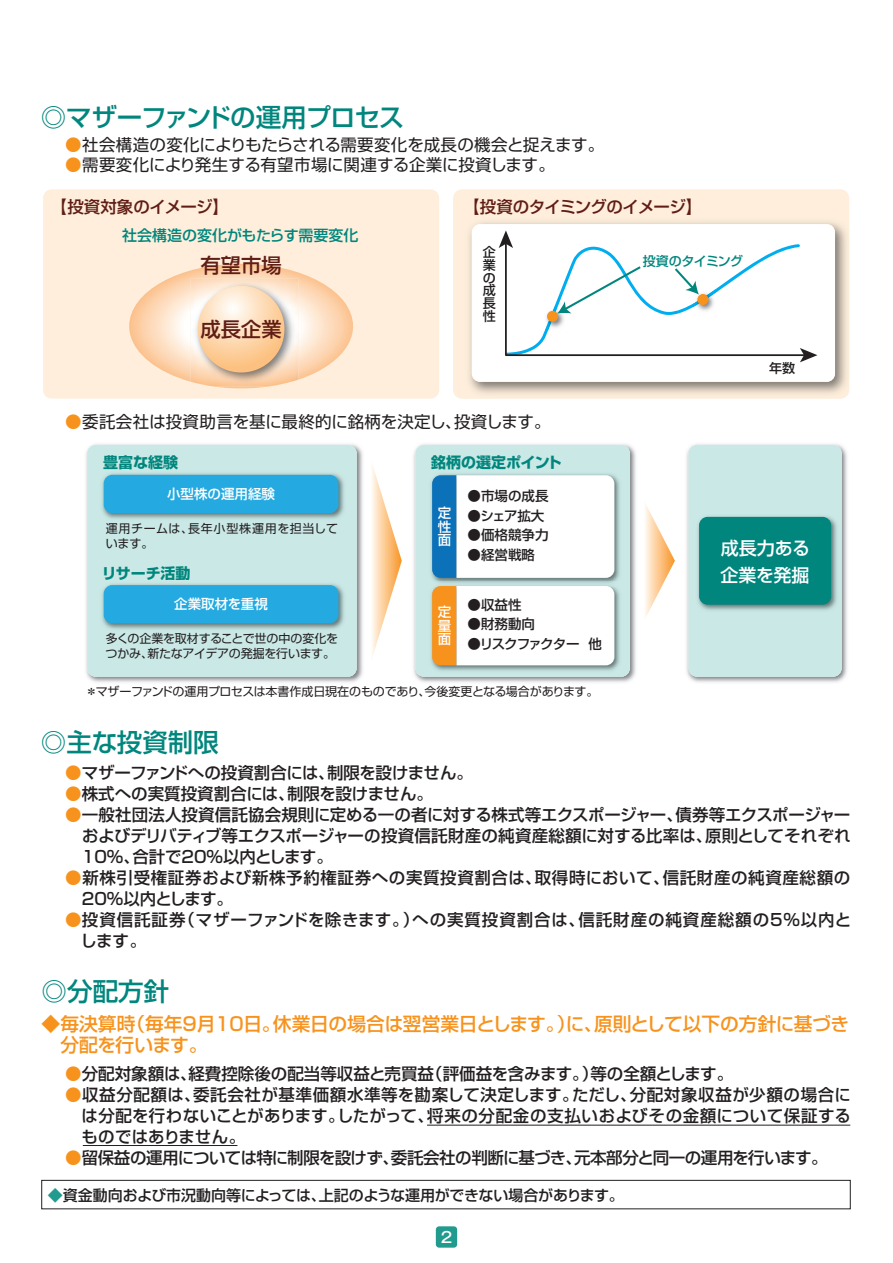
<style>
.page{position:relative;width:893px;height:1263px;background:#fff}
.page>*{position:absolute;margin:0;border:0;box-sizing:border-box;transform-origin:0 0}
.t1{font:500 25.5px "Shin Go Pro";letter-spacing:-.045em;color:#00867d}
.t2{font:500 25.5px "Shin Go Pro";letter-spacing:-.01em;color:#00867d}
.t3{font:500 20.25px "Shin Go Pro";color:#601d16}
.t4{font:500 18.75px/21px "Shin Go Pro";letter-spacing:-.01em;color:#f7931d}
.t5{font:500 18px/27px "Shin Go Pro";color:#fff}
.t6{font:500 16.5px/21px "Shin Go Pro";color:#231f20;text-align:justify}
.t7{font:16.5px "Shin Go Pro";letter-spacing:-.005em;color:#231f20}
.t8{font:500 16.5px "Shin Go Pro";letter-spacing:-.03em;color:#231f20}
.t9{font:500 16.5px/21px "Shin Go Pro";letter-spacing:.035em;color:#231f20}
.t10{font:500 16.5px/21px "Shin Go Pro";letter-spacing:.055em;color:#231f20}
.t11{font:500 16.5px "Shin Go Pro";letter-spacing:-.035em;color:#601d16}
.t12{font:500 16.5px "Shin Go Pro";letter-spacing:-.015em;color:#601d16}
.t13{font:500 15px "Shin Go Pro";letter-spacing:-.01em;color:#231f20}
.t14{font:700 15px "Shin Go Pro";color:#00867d}
.t15{font:500 15px "Shin Go Pro";color:#00867d}
.t16{font:500 15px "Gothic MB101 Pro";color:#fff}
.t17{font:500 13.5px "Shin Go Pro";color:#231f20}
.t18{font:500 13.5px/13.5px "Shin Go Pro";color:#fff;text-align:justify}
.t19{font:500 13.5px "Shin Go Pro";letter-spacing:-.085em;color:#231f20}
.t20{font:500 13.05px/12.9px "Shin Go Pro";color:#231f20;text-align:justify}
.t21{font:500 13.05px "Shin Go Pro";letter-spacing:-.055em;color:#00867d}
.t22{font:12px/14.4px "Shin Go Pro";letter-spacing:-.01em;color:#231f20}
.t23{font:12px/14.4px "Shin Go Pro";letter-spacing:.05em;color:#231f20}
.s1{color:#f7931d}
.s2{color:#229b8f}
</style>
<div class="page">
<div style="left:41px;top:1180px;width:809px;height:29px;border:1px solid #231f20"></div>
<hr style="left:427px;top:1125px;width:423px;height:1px;background:#231f20">
<hr style="left:83px;top:1145px;width:154px;height:1px;background:#231f20">
<div style="left:43px;top:189px;width:396px;height:210px;background:#feeedb;border-radius:9px"></div>
<div style="left:453px;top:189px;width:396px;height:210px;background:#feeedb;border-radius:9px"></div>
<svg style="left:129px;top:279px;width:224px;height:103px"></svg>
<img style="left:191px;top:279px;width:108px;height:108px">
<svg style="left:198px;top:286px;width:86px;height:86px"></svg>
<img style="left:469px;top:222px;width:380px;height:177px">
<div style="left:472px;top:224px;width:363px;height:158px;background:#fff;border-radius:8px"></div>
<svg style="left:499px;top:230px;width:318px;height:132px"></svg>
<img style="left:86px;top:444px;width:277px;height:239px">
<div style="left:87px;top:445px;width:270px;height:232px;background:#c9e8e6;border-radius:9px"></div>
<img style="left:686px;top:444px;width:161px;height:239px">
<div style="left:688px;top:445px;width:154px;height:232px;background:#c9e8e6;border-radius:9px"></div>
<img style="left:413px;top:444px;width:223px;height:239px">
<div style="left:415px;top:445px;width:215px;height:232px;background:#c9e8e6;border-radius:9px"></div>
<img style="left:102px;top:473px;width:242px;height:46px">
<div style="left:104px;top:475px;width:234px;height:38px;background:#24aae1;border-radius:9px"></div>
<img style="left:102px;top:584px;width:242px;height:45px">
<div style="left:104px;top:585px;width:234px;height:38px;background:#24aae1;border-radius:9px"></div>
<img style="left:431px;top:474px;width:189px;height:197px">
<svg style="left:432px;top:475px;width:182px;height:103px;background:#ddebf4"></svg>
<img style="left:431px;top:581px;width:189px;height:6px">
<svg style="left:432px;top:586px;width:182px;height:79px;background:#fdf0e1"></svg>
<img style="left:697px;top:516px;width:140px;height:94px">
<div style="left:699px;top:517px;width:132px;height:88px;background:#00867d;border-radius:9px"></div>
<svg style="left:372px;top:465px;width:30px;height:192px"></svg>
<svg style="left:645px;top:504px;width:30px;height:114px"></svg>
<div style="left:436px;top:1226px;width:21px;height:21px;background:#229b8f;border-radius:3px"></div>
<h1 class="t1" style="left:41px;top:96px;width:365px">◎マザーファンドの運用プロセス</h1>
<p class="t7" style="left:65px;top:131px;width:541px"><span class="s1">●</span>社会構造の変化によりもたらされる需要変化を成長の機会と捉えます。</p>
<p class="t7" style="left:65px;top:151px;width:491px"><span class="s1">●</span>需要変化により発生する有望市場に関連する企業に投資します。</p>
<p class="t12" style="left:51px;top:193px;width:180px">【投資対象のイメージ】</p>
<p class="t11" style="left:463px;top:193px;width:241px">【投資のタイミングのイメージ】</p>
<p class="t15" style="left:122px;top:223px;width:238px">社会構造の変化がもたらす需要変化</p>
<p class="t3" style="left:201px;top:249px;width:82px">有望市場</p>
<p class="t3" style="left:201px;top:313px;width:82px">成長企業</p>
<p class="t20" style="left:483px;top:244px;width:14px">企業の成長性</p>
<p class="t21" style="left:643px;top:250px;width:102px">投資のタイミング</p>
<p class="t20" style="left:769px;top:360px;width:28px">年数</p>
<p class="t7" style="left:65px;top:409px;width:487px"><span class="s1">●</span>委託会社は投資助言を基に最終的に銘柄を決定し、投資します。</p>
<p class="t14" style="left:103px;top:451px;width:76px">豊富な経験</p>
<p class="t18" style="left:167px;top:485px;width:109px">小型株の運用経験</p>
<p class="t23" style="left:106px;top:520px;width:234px">運用チームは、長年小型株運用を担当しています。</p>
<p class="t14" style="left:102px;top:561px;width:90px">リサーチ活動</p>
<p class="t18" style="left:174px;top:595px;width:95px">企業取材を重視</p>
<p class="t22" style="left:106px;top:630px;width:234px">多くの企業を取材することで世の中の変化をつかみ、新たなアイデアの発掘を行います。</p>
<p class="t14" style="left:431px;top:451px;width:132px">銘柄の選定ポイント</p>
<p class="t18" style="left:438px;top:505px;width:15px">定性面</p>
<p class="t17" style="left:468px;top:485px;width:82px">●市場の成長</p>
<p class="t17" style="left:468px;top:505px;width:78px">●シェア拡大</p>
<p class="t17" style="left:468px;top:524px;width:82px">●価格競争力</p>
<p class="t17" style="left:468px;top:544px;width:69px">●経営戦略</p>
<p class="t17" style="left:468px;top:594px;width:55px">●収益性</p>
<p class="t17" style="left:468px;top:613px;width:69px">●財務動向</p>
<p class="t19" style="left:468px;top:633px;width:136px">●リスクファクター 他</p>
<p class="t18" style="left:438px;top:604px;width:15px">定量面</p>
<p class="t22" style="left:85px;top:682px;width:514px">＊マザーファンドの運用プロセスは本書作成日現在のものであり、今後変更となる場合があります。</p>
<h1 class="t2" style="left:41px;top:721px;width:180px">◎主な投資制限</h1>
<p class="t5" style="left:721px;top:532px;width:91px">成長力ある企業を発掘</p>
<p class="t8" style="left:65px;top:759px;width:409px"><span class="s1">●</span>マザーファンドへの投資割合には、制限を設けません。</p>
<p class="t6" style="left:65px;top:781px;width:369px"><span class="s1">●</span>株式への実質投資割合には、制限を設けません。</p>
<p class="t6" style="left:82px;top:802px;width:770px;text-indent:-16px"><span class="s1">●</span>一般社団法人投資信託協会規則に定める一の者に対する株式等エクスポージャー、債券等エクスポージャーおよびデリバティブ等エクスポージャーの投資信託財産の純資産総額に対する比率は、原則としてそれぞれ10％、合計で20％以内とします。</p>
<p class="t9" style="left:82px;top:865px;width:770px;text-indent:-16px"><span class="s1">●</span>新株引受権証券および新株予約権証券への実質投資割合は、取得時において、信託財産の純資産総額の<br>20％以内とします。</p>
<p class="t10" style="left:80px;top:907px;width:772px;text-indent:-15px"><span class="s1">●</span>投資信託証券（マザーファンドを除きます。）への実質投資割合は、信託財産の純資産総額の５％以内とします。</p>
<h1 class="t2" style="left:42px;top:970px;width:129px">◎分配方針</h1>
<p class="t4" style="left:42px;top:1011px;width:809px">◆毎決算時（毎年9月10日。休業日の場合は翌営業日とします。）に、原則として以下の方針に基づき　分配を行います。</p>
<p class="t6" style="left:65px;top:1061px;width:669px"><span class="s1">●</span>分配対象額は､経費控除後の配当等収益と売買益（評価益を含みます。）等の全額とします。</p>
<p class="t6" style="left:82px;top:1082px;width:771px;text-indent:-16px"><span class="s1">●</span>収益分配額は､委託会社が基準価額水準等を勘案して決定します。ただし、分配対象収益が少額の場合には分配を行わないことがあります。したがって、将来の分配金の支払いおよびその金額について保証するものではありません。</p>
<p class="t8" style="left:65px;top:1144px;width:764px"><span class="s1">●</span>留保益の運用については特に制限を設けず、委託会社の判断に基づき、元本部分と同一の運用を行います。</p>
<p class="t13" style="left:48px;top:1183px;width:578px"><span class="s2">◆</span>資金動向および市況動向等によっては、上記のような運用ができない場合があります。</p>
<p class="t16" style="left:441px;top:1225px;width:13px">2</p>
</div>
